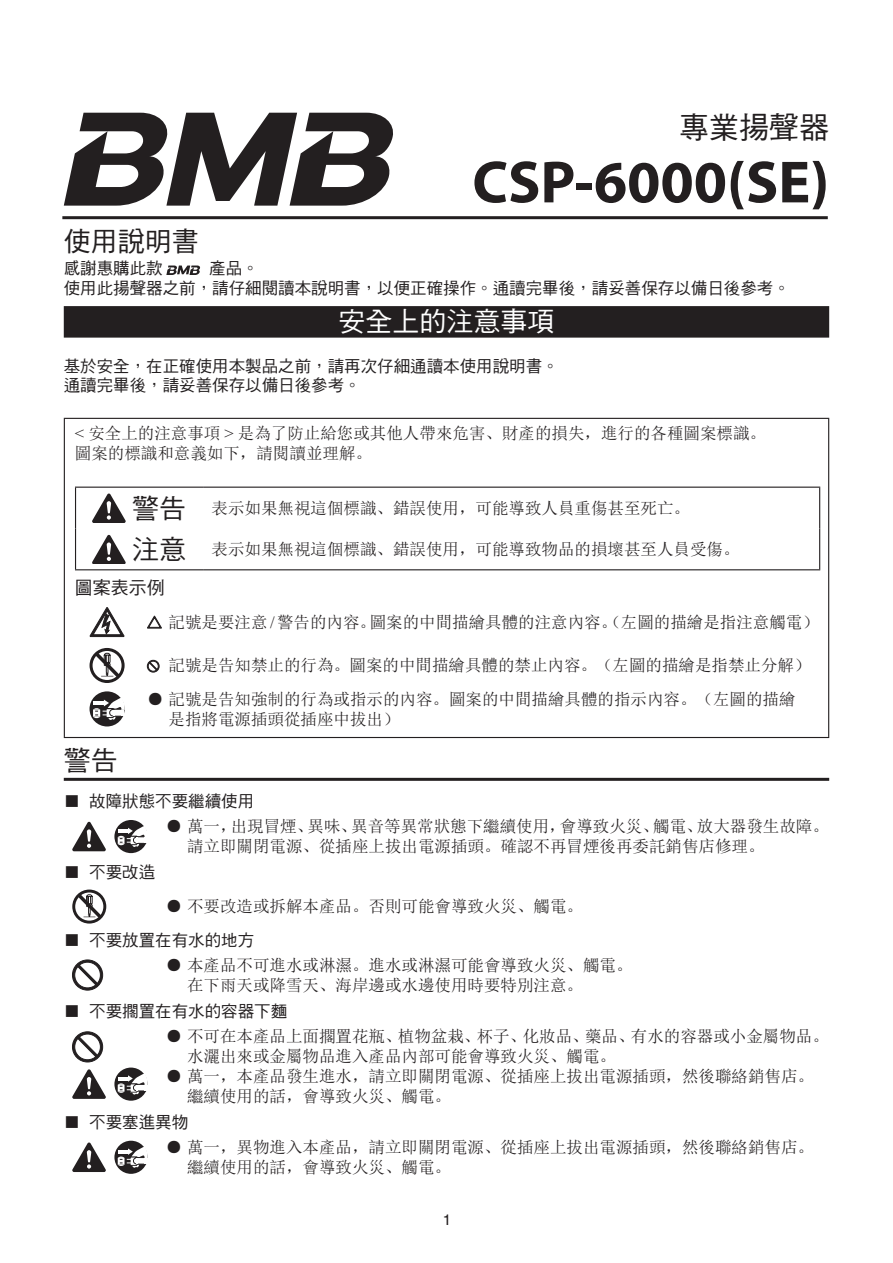
<style>
.page{position:relative;width:893px;height:1263px;background:#fff}
.page>*{position:absolute;margin:0;border:0;box-sizing:border-box;transform-origin:0 0}
.t1{font:700 60px "Myriad Pro";color:#231f20}
.t2{font:30px "DF Hei Std W5";color:#231f20}
.t3{font:27px "DF Hei Std W5";color:#fff}
.t4{font:27px "DF Hei Std W5";color:#231f20}
.t5{font:18px "DF Hei Std W5";color:#231f20}
.t6{font:16.5px/19.8px "Sim Sun";color:#231f20}
.t7{font:16.5px/19.8px "DF Hei Std W5";color:#231f20}
.t8{font:15px "Helvetica";color:#231f20}
.s1{font-family:"Times New Roman"}
.s2{font-family:"DF Hei Std W5";font-size:27px}
.s3{font-family:"Sim Sun"}
</style>
<div class="page">
<div style="left:64px;top:306px;width:765px;height:32px;background:#231f20"></div>
<hr style="left:64px;top:778px;width:765px;height:3px;background:#231f20">
<svg style="left:166px;top:265px;width:34px;height:9px"></svg>
<hr style="left:64px;top:418px;width:765px;height:1px;background:#231f20">
<hr style="left:64px;top:419px;width:1px;height:318px;background:#231f20">
<hr style="left:828px;top:419px;width:1px;height:318px;background:#231f20">
<hr style="left:64px;top:737px;width:765px;height:1px;background:#231f20">
<hr style="left:75px;top:487px;width:128px;height:1px;background:#231f20">
<hr style="left:75px;top:488px;width:1px;height:40px;background:#231f20">
<hr style="left:203px;top:487px;width:617px;height:1px;background:#231f20">
<hr style="left:819px;top:488px;width:1px;height:40px;background:#231f20">
<hr style="left:75px;top:528px;width:1px;height:41px;background:#231f20">
<hr style="left:819px;top:528px;width:1px;height:41px;background:#231f20">
<hr style="left:75px;top:569px;width:128px;height:1px;background:#231f20">
<hr style="left:203px;top:569px;width:617px;height:1px;background:#231f20">
<svg style="left:92px;top:493px;width:34px;height:29px"></svg>
<svg style="left:92px;top:535px;width:34px;height:28px"></svg>
<svg style="left:90px;top:607px;width:34px;height:30px"></svg>
<svg style="left:147px;top:616px;width:15px;height:12px"></svg>
<svg style="left:90px;top:648px;width:34px;height:34px"></svg>
<div style="left:147px;top:660px;width:12px;height:12px;border:1px solid #231f20;border-radius:50%"></div>
<div style="left:148px;top:661px;width:10px;height:10px;border:1px solid #231f20;border-radius:50%"></div>
<svg style="left:149px;top:662px;width:8px;height:8px"></svg>
<div style="left:90px;top:691px;width:34px;height:35px;background:#231f20;border-radius:50%"></div>
<svg style="left:93px;top:697px;width:31px;height:23px"></svg>
<svg style="left:114px;top:820px;width:33px;height:33px"></svg>
<svg style="left:72px;top:822px;width:34px;height:29px"></svg>
<svg style="left:72px;top:889px;width:34px;height:34px"></svg>
<div style="left:72px;top:960px;width:31px;height:30px;background:#231f20;border-radius:50%"></div>
<div style="left:72px;top:960px;width:31px;height:30px;border:1px solid #231f20;border-radius:50%"></div>
<svg style="left:75px;top:962px;width:25px;height:26px"></svg>
<div style="left:75px;top:962px;width:26px;height:26px;border:1px solid #231f20;border-radius:50%"></div>
<svg style="left:77px;top:965px;width:21px;height:20px"></svg>
<div style="left:72px;top:1032px;width:31px;height:30px;background:#231f20;border-radius:50%"></div>
<div style="left:72px;top:1031px;width:31px;height:31px;border:1px solid #231f20;border-radius:50%"></div>
<svg style="left:75px;top:1034px;width:25px;height:26px"></svg>
<div style="left:75px;top:1034px;width:26px;height:26px;border:1px solid #231f20;border-radius:50%"></div>
<svg style="left:77px;top:1036px;width:21px;height:21px"></svg>
<svg style="left:114px;top:1067px;width:34px;height:34px"></svg>
<svg style="left:118px;top:1073px;width:30px;height:22px"></svg>
<svg style="left:72px;top:1069px;width:34px;height:30px"></svg>
<svg style="left:114px;top:1141px;width:34px;height:33px"></svg>
<svg style="left:118px;top:1146px;width:30px;height:22px"></svg>
<svg style="left:72px;top:1142px;width:34px;height:30px"></svg>
<hr style="left:62px;top:216px;width:766px;height:3px;background:#231f20">
<svg style="left:64px;top:113px;width:329px;height:93px"></svg>
<h2 class="t2" style="left:679px;top:111px;width:151px">專業揚聲器</h2>
<h1 class="t1" style="left:472px;top:143px;width:358px">CSP-6000(SE)</h1>
<h3 class="t4" style="left:64px;top:226px;width:137px">使用說明書</h3>
<p class="t7" style="left:64px;top:258px;width:100px">感謝惠購此款</p>
<p class="t7" style="left:64px;top:258px;width:727px;text-indent:145px">產品。<br>使用此揚聲器之前，請仔細閱讀本說明書，以便正確操作。通讀完畢後，請妥善保存以備日後參考。</p>
<h3 class="t3" style="left:338px;top:307px;width:218px">安全上的注意事項</h3>
<p class="t7" style="left:64px;top:355px;width:497px">基於安全，在正確使用本製品之前，請再次仔細通讀本使用說明書。通讀完畢後，請妥善保存以備日後參考。</p>
<p class="t6" style="left:75px;top:423px;width:692px"><span class="s1">&lt;</span> 安全上的注意事項 <span class="s1">&gt;</span> 是為了防止給您或其他人帶來危害、財產的損失，進行的各種圖案標識。圖案的標識和意義如下，請閱讀並理解。</p>
<p class="t6" style="left:132px;top:498px;width:559px"><span class="s2">警告</span> 表示如果無視這個標識、錯誤使用，可能導致人員重傷甚至死亡。</p>
<p class="t6" style="left:132px;top:539px;width:609px"><span class="s2">注意</span> 表示如果無視這個標識、錯誤使用，可能導致物品的損壞甚至人員受傷。</p>
<p class="t5" style="left:75px;top:578px;width:91px">圖案表示例</p>
<p class="t6" style="left:169px;top:612px;width:652px">記號是要注意<span class="s1">/</span>警告的內容。圖案的中間描繪具體的注意內容。（左圖的描繪是指注意觸電）</p>
<p class="t6" style="left:169px;top:655px;width:644px">記號是告知禁止的行為。圖案的中間描繪具體的禁止內容。（左圖的描繪是指禁止分解）</p>
<p class="t6" style="left:169px;top:689px;width:629px;text-indent:-21px">● 記號是告知強制的行為或指示的內容。圖案的中間描繪具體的指示內容。（左圖的描繪是指將電源插頭從插座中拔出）</p>
<h3 class="t4" style="left:64px;top:745px;width:55px">警告</h3>
<p class="t7" style="left:64px;top:790px;width:192px"><span class="s3">■</span> 故障狀態不要繼續使用</p>
<p class="t6" style="left:187px;top:817px;width:643px;text-indent:-21px">● 萬一，出現冒煙、異味、異音等異常狀態下繼續使用，會導致火災、觸電、放大器發生故障。請立即關閉電源、從插座上拔出電源插頭。確認不再冒煙後再委託銷售店修理。</p>
<p class="t7" style="left:64px;top:862px;width:93px"><span class="s3">■</span> 不要改造</p>
<p class="t6" style="left:166px;top:896px;width:419px">● 不要改造或拆解本產品。否則可能會導致火災、觸電。</p>
<p class="t7" style="left:64px;top:930px;width:192px"><span class="s3">■</span> 不要放置在有水的地方</p>
<p class="t6" style="left:187px;top:955px;width:447px;text-indent:-21px">● 本產品不可進水或淋濕。進水或淋濕可能會導致火災、觸電。在下雨天或降雪天、海岸邊或水邊使用時要特別注意。</p>
<p class="t7" style="left:64px;top:1000px;width:225px"><span class="s3">■</span> 不要擱置在有水的容器下麵</p>
<p class="t6" style="left:187px;top:1026px;width:643px;text-indent:-21px">● 不可在本產品上面擱置花瓶、植物盆栽、杯子、化妝品、藥品、有水的容器或小金屬物品。水灑出來或金屬物品進入產品內部可能會導致火災、觸電。</p>
<p class="t6" style="left:187px;top:1066px;width:628px;text-indent:-21px">● 萬一，本產品發生進水，請立即關閉電源、從插座上拔出電源插頭，然後聯絡銷售店。繼續使用的話，會導致火災、觸電。</p>
<p class="t7" style="left:64px;top:1111px;width:126px"><span class="s3">■</span> 不要塞進異物</p>
<p class="t6" style="left:187px;top:1137px;width:629px;text-indent:-21px">● 萬一，異物進入本產品，請立即關閉電源、從插座上拔出電源插頭，然後聯絡銷售店。繼續使用的話，會導致火災、觸電。</p>
<p class="t8" style="left:443px;top:1211px;width:10px">1</p>
</div>
